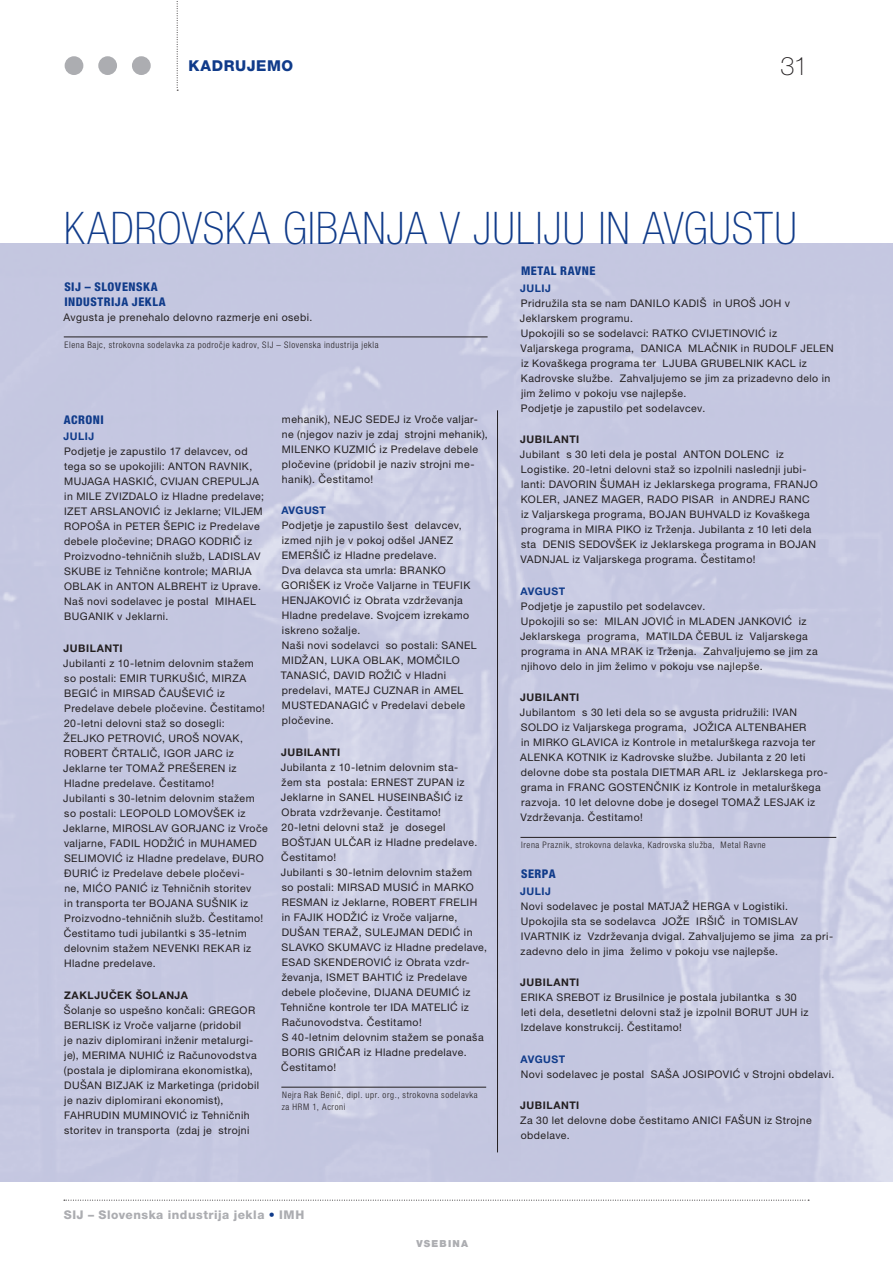
<style>
.page{position:relative;width:893px;height:1263px;background:#fff}
.page>*{position:absolute;margin:0;border:0;box-sizing:border-box;transform-origin:0 0}
.t1{font:100 condensed 45px "Helvetica Neue LT Pro";letter-spacing:.015em;color:#103b8a}
.t2{font:100 25.5px "Helvetica Neue LT Pro";color:#231f20}
.t3{font:800 15px "Helvetica Neue LT Pro";letter-spacing:.04em;color:#103b8a}
.t4{font:800 condensed 12px/15px "Helvetica Neue LT Pro";letter-spacing:.04em;color:#103b8a}
.t5{font:800 12px "Helvetica Neue LT Pro";letter-spacing:.045em;color:#acadb1}
.t6{font:10.5px/15px "Helvetica Neue LT Pro";letter-spacing:.04em;color:#231f20}
.t7{font:700 10.5px "Helvetica Neue LT Pro";letter-spacing:.05em;color:#231f20}
.t8{font:700 10.5px "Helvetica Neue LT Pro";letter-spacing:.045em;color:#103b8a}
.t9{font:900 9.75px "Helvetica Neue LT Pro";letter-spacing:.125em;color:#acadb1}
.t10{font:300 condensed 9px/12px "Helvetica Neue LT Pro";letter-spacing:.065em;color:#231f20}
.s1{color:#103b8a}
</style>
<div class="page">
<img style="left:0;top:244px;width:893px;height:937px">
<div style="left:486px;top:399px;width:40px;height:776px;background:#c4c6e0"></div>
<hr style="left:497px;top:410px;width:1px;height:742px;background:#231f20">
<svg style="left:64px;top:1200px;width:745px;height:1px"></svg>
<div style="left:65px;top:56px;width:18px;height:19px;background:#acadb1;border-radius:50%"></div>
<div style="left:98px;top:56px;width:19px;height:19px;background:#acadb1;border-radius:50%"></div>
<div style="left:132px;top:56px;width:19px;height:19px;background:#acadb1;border-radius:50%"></div>
<svg style="left:177px;top:1px;width:1px;height:90px"></svg>
<hr style="left:64px;top:337px;width:424px;height:1px;background:#231f20">
<hr style="left:281px;top:1087px;width:205px;height:1px;background:#231f20">
<hr style="left:520px;top:837px;width:316px;height:1px;background:#231f20">
<h3 class="t3" style="left:188px;top:57px;width:106px">Kadrujemo</h3>
<h2 class="t2" style="left:780px;top:51px;width:29px">31</h2>
<h1 class="t1" style="left:64px;top:203px;width:429px">KADROVSKA GIBANJA V JULIJU</h1>
<h1 class="t1" style="left:598px;top:203px;width:133px">IN AVGUSTU</h1>
<p class="t4" style="left:64px;top:279px;width:103px">SIJ – SLOVENSKA<br>INDUSTRIJA JEKLA</p>
<p class="t6" style="left:64px;top:309px;width:250px">Avgusta je prenehalo delovno razmerje eni osebi.</p>
<p class="t10" style="left:65px;top:338px;width:316px">Elena Bajc, strokovna sodelavka za področje kadrov, SIJ – Slovenska industrija jekla</p>
<p class="t4" style="left:64px;top:412px;width:40px">ACRONI</p>
<p class="t8" style="left:64px;top:430px;width:27px">JULIJ</p>
<p class="t6" style="left:64px;top:444px;width:201px">Podjetje je zapustilo 17 delavcev, od tega so se upokojili: ANTON RAVNIK, MUJAGA HASKIĆ, CVIJAN CREPULJA in MILE ZVIZDALO iz Hladne predelave; IZET ARSLANOVIĆ iz Jeklarne; VILJEM ROPOŠA in PETER ŠEPIC iz Predelave debele pločevine; DRAGO KODRIČ iz Proizvodno-tehničnih služb, LADISLAV SKUBE iz Tehnične kontrole; MARIJA OBLAK in ANTON ALBREHT iz Uprave.<br>Naš novi sodelavec je postal MIHAEL BUGANIK v Jeklarni.</p>
<p class="t7" style="left:64px;top:642px;width:61px">JUBILANTI</p>
<p class="t6" style="left:63px;top:656px;width:206px">Jubilanti z 10-letnim delovnim stažem so postali: EMIR TURKUŠIĆ, MIRZA BEGIĆ in MIRSAD ČAUŠEVIĆ iz Predelave debele pločevine. Čestitamo!<br>20-letni delovni staž so dosegli:<br>ŽELJKO PETROVIĆ, UROŠ NOVAK, ROBERT ČRTALIČ, IGOR JARC iz Jeklarne ter TOMAŽ PREŠEREN iz Hladne predelave. Čestitamo!<br>Jubilanti s 30-letnim delovnim stažem so postali: LEOPOLD LOMOVŠEK iz Jeklarne, MIROSLAV GORJANC iz Vroče valjarne, FADIL HODŽIĆ in MUHAMED SELIMOVIĆ iz Hladne predelave, ĐURO ĐURIĆ iz Predelave debele pločevi-<br>ne, MIĆO PANIĆ iz Tehničnih storitev<br>in transporta ter BOJANA SUŠNIK iz Proizvodno-tehničnih služb. Čestitamo!<br>Čestitamo tudi jubilantki s 35-letnim delovnim stažem NEVENKI REKAR iz Hladne predelave.</p>
<p class="t7" style="left:64px;top:988px;width:125px">ZAKLJUČEK ŠOLANJA</p>
<p class="t6" style="left:64px;top:1002px;width:197px">Šolanje so uspešno končali: GREGOR BERLISK iz Vroče valjarne (pridobil<br>je naziv diplomirani inženir metalurgi&shy;je), MERIMA NUHIĆ iz Računovodstva (postala je diplomirana ekonomistka), DUŠAN BIZJAK iz Marketinga (pridobil je naziv diplomirani ekonomist), FAHRUDIN MUMINOVIĆ iz Tehničnih storitev in transporta (zdaj je strojni</p>
<p class="t6" style="left:282px;top:411px;width:208px">mehanik), NEJC SEDEJ iz Vroče valjar&shy;ne (njegov naziv je zdaj strojni mehanik), MILENKO KUZMIĆ iz Predelave debele pločevine (pridobil je naziv strojni me&shy;hanik). Čestitamo!</p>
<p class="t8" style="left:281px;top:504px;width:39px">AVGUST</p>
<p class="t6" style="left:281px;top:518px;width:197px">Podjetje je zapustilo šest delavcev, izmed njih je v pokoj odšel JANEZ<br>EMERŠIČ iz Hladne predelave.<br>Dva delavca sta umrla: BRANKO<br>GORIŠEK iz Vroče Valjarne in TEUFIK<br>HENJAKOVIĆ iz Obrata vzdrževanja<br>Hladne predelave. Svojcem izrekamo iskreno sožalje.<br>Naši novi sodelavci so postali: SANEL<br>MIDŽAN, LUKA OBLAK, MOMČILO<br>TANASIĆ, DAVID ROŽIČ v Hladni predelavi, MATEJ CUZNAR in AMEL<br>MUSTEDANAGIĆ v Predelavi debele pločevine.</p>
<p class="t7" style="left:281px;top:746px;width:61px">JUBILANTI</p>
<p class="t6" style="left:281px;top:759px;width:208px">Jubilanta z 10-letnim delovnim sta-<br>žem sta postala: ERNEST ZUPAN iz<br>Jeklarne in SANEL HUSEINBAŠIĆ iz<br>Obrata vzdrževanje. Čestitamo!<br>20-letni delovni staž je dosegel<br>BOŠTJAN ULČAR iz Hladne predelave.<br>Čestitamo!<br>Jubilanti s 30-letnim delovnim stažem<br>so postali: MIRSAD MUSIĆ in MARKO<br>RESMAN iz Jeklarne, ROBERT FRELIH in FAJIK HODŽIĆ iz Vroče valjarne,<br>DUŠAN TERAŽ, SULEJMAN DEDIĆ in<br>SLAVKO SKUMAVC iz Hladne predelave,<br>ESAD SKENDEROVIĆ iz Obrata vzdr&shy;ževanja, ISMET BAHTIĆ iz Predelave debele pločevine, DIJANA DEUMIĆ iz<br>Tehnične kontrole ter IDA MATELIĆ iz<br>Računovodstva. Čestitamo!<br>S 40-letnim delovnim stažem se ponaša<br>BORIS GRIČAR iz Hladne predelave.<br>Čestitamo!</p>
<p class="t10" style="left:282px;top:1089px;width:197px">Nejra Rak Benič, dipl. upr. org., strokovna sodelavka za HRM 1, Acroni</p>
<p class="t5" style="left:64px;top:1207px;width:242px">SIJ – Slovenska industrija jekla <span class="s1">•</span> IMH</p>
<p class="t9" style="left:416px;top:1238px;width:53px">VSEBINA</p>
<p class="t4" style="left:521px;top:263px;width:18px">METAL</p>
<p class="t4" style="left:560px;top:263px;width:8px">RAVNE</p>
<p class="t8" style="left:520px;top:281px;width:27px">JULIJ</p>
<p class="t6" style="left:520px;top:295px;width:315px">Pridružila sta se nam DANILO KADIŠ in UROŠ JOH v Jeklarskem programu.<br>Upokojili so se sodelavci: RATKO CVIJETINOVIĆ iz Valjarskega programa, DANICA MLAČNIK in RUDOLF JELEN iz Kovaškega programa ter LJUBA GRUBELNIK KACL iz Kadrovske službe. Zahvaljujemo se jim za prizadevno delo in jim želimo v pokoju vse najlepše.<br>Podjetje je zapustilo pet sodelavcev.</p>
<p class="t7" style="left:520px;top:433px;width:61px">JUBILANTI</p>
<p class="t6" style="left:520px;top:447px;width:299px">Jubilant s 30 leti dela je postal ANTON DOLENC iz Logistike. 20-letni delovni staž so izpolnili naslednji jubi&shy;lanti: DAVORIN ŠUMAH iz Jeklarskega programa, FRANJO KOLER, JANEZ MAGER, RADO PISAR in ANDREJ RANC iz Valjarskega programa, BOJAN BUHVALD iz Kovaškega programa in MIRA PIKO iz Trženja. Jubilanta z 10 leti dela sta DENIS SEDOVŠEK iz Jeklarskega programa in BOJAN VADNJAL iz Valjarskega programa. Čestitamo!</p>
<p class="t8" style="left:520px;top:584px;width:39px">AVGUST</p>
<p class="t6" style="left:520px;top:598px;width:299px">Podjetje je zapustilo pet sodelavcev.<br>Upokojili so se: MILAN JOVIĆ in MLADEN JANKOVIĆ iz Jeklarskega programa, MATILDA ČEBUL iz Valjarskega programa in ANA MRAK iz Trženja. Zahvaljujemo se jim za njihovo delo in jim želimo v pokoju vse najlepše.</p>
<p class="t7" style="left:520px;top:691px;width:61px">JUBILANTI</p>
<p class="t6" style="left:520px;top:705px;width:309px">Jubilantom s 30 leti dela so se avgusta pridružili: IVAN SOLDO iz Valjarskega programa, JOŽICA ALTENBAHER<br>in MIRKO GLAVICA iz Kontrole in metalurškega razvoja ter ALENKA KOTNIK iz Kadrovske službe. Jubilanta z 20 leti delovne dobe sta postala DIETMAR ARL iz Jeklarskega pro&shy;grama in FRANC GOSTENČNIK iz Kontrole in metalurškega razvoja. 10 let delovne dobe je dosegel TOMAŽ LESJAK iz Vzdrževanja. Čestitamo!</p>
<p class="t10" style="left:521px;top:839px;width:246px">Irena Praznik, strokovna delavka, Kadrovska služba, Metal Ravne</p>
<p class="t4" style="left:521px;top:866px;width:36px">SERPA</p>
<p class="t8" style="left:520px;top:884px;width:27px">JULIJ</p>
<p class="t6" style="left:521px;top:898px;width:314px">Novi sodelavec je postal MATJAŽ HERGA v Logistiki.<br>Upokojila sta se sodelavca JOŽE IRŠIČ in TOMISLAV IVARTNIK iz Vzdrževanja dvigal. Zahvaljujemo se jima za pri&shy;zadevno delo in jima želimo v pokoju vse najlepše.</p>
<p class="t7" style="left:520px;top:976px;width:61px">JUBILANTI</p>
<p class="t6" style="left:521px;top:990px;width:289px">ERIKA SREBOT iz Brusilnice je postala jubilantka s 30 leti dela, desetletni delovni staž je izpolnil BORUT JUH iz<br>Izdelave konstrukcij. Čestitamo!</p>
<p class="t8" style="left:520px;top:1052px;width:39px">AVGUST</p>
<p class="t6" style="left:521px;top:1066px;width:315px">Novi sodelavec je postal SAŠA JOSIPOVIĆ v Strojni obdelavi.</p>
<p class="t7" style="left:520px;top:1099px;width:61px">JUBILANTI</p>
<p class="t6" style="left:520px;top:1113px;width:293px">Za 30 let delovne dobe čestitamo ANICI FAŠUN iz Strojne obdelave.</p>
</div>
